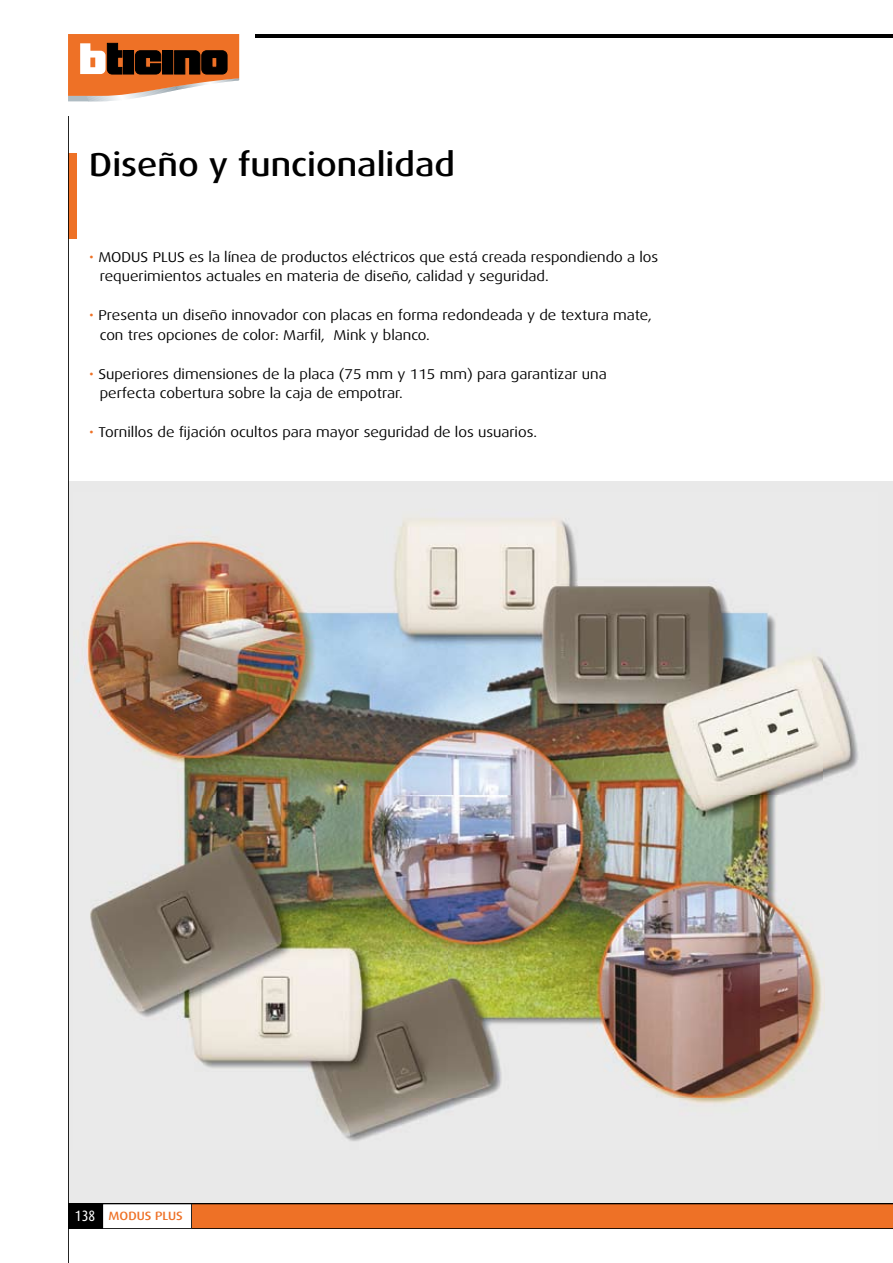
<style>
.page{position:relative;width:893px;height:1263px;background:#fff}
.page>*{position:absolute;margin:0;border:0;box-sizing:border-box;transform-origin:0 0}
.t1{font:500 33px "Dax Wide";color:#000}
.t2{font:14.25px/19.5px "Dax Wide";color:#000}
.t3{font:500 12px "Dax Wide";color:#ee7126}
.s1{color:#ee7126}
.s2{font-family:"Dax Condensed";font-weight:400;font-size:15px;color:#fff}
</style>
<div class="page">
<img style="left:68px;top:37px;width:825px;height:1226px">
<div style="left:68px;top:1203px;width:34px;height:26px;background:#000"></div>
<hr style="left:68px;top:34px;width:825px;height:3px;background:#000">
<div style="left:61px;top:31px;width:194px;height:85px;background:#fff"></div>
<svg style="left:102px;top:1203px;width:791px;height:26px;background:#db7538"></svg>
<svg style="left:68px;top:34px;width:171px;height:67px"></svg>
<p class="t1" style="left:89px;top:146px;width:367px">diseño y funcionalidad</p>
<p class="t2" style="left:100px;top:247px;width:560px;text-indent:-11px"><span class="s1">•</span> MODUS PLUS es la línea de productos eléctricos que está creada respondiendo a los requerimientos actuales en materia de diseño, calidad y seguridad.</p>
<p class="t2" style="left:100px;top:306px;width:554px;text-indent:-11px"><span class="s1">•</span> Presenta un diseño innovador con placas en forma redondeada y de textura mate, con tres opciones de color: Marfil, Mink y blanco.</p>
<p class="t2" style="left:100px;top:364px;width:508px;text-indent:-11px"><span class="s1">•</span> Superiores dimensiones de la placa (75 mm y 115 mm) para garantizar una perfecta cobertura sobre la caja de empotrar.</p>
<p class="t2" style="left:89px;top:423px;width:449px"><span class="s1">•</span> Tornillos de fijación ocultos para mayor seguridad de los usuarios.</p>
<p class="t3" style="left:75px;top:1209px;width:109px"><span class="s2">138</span> modus PLus</p>
</div>
